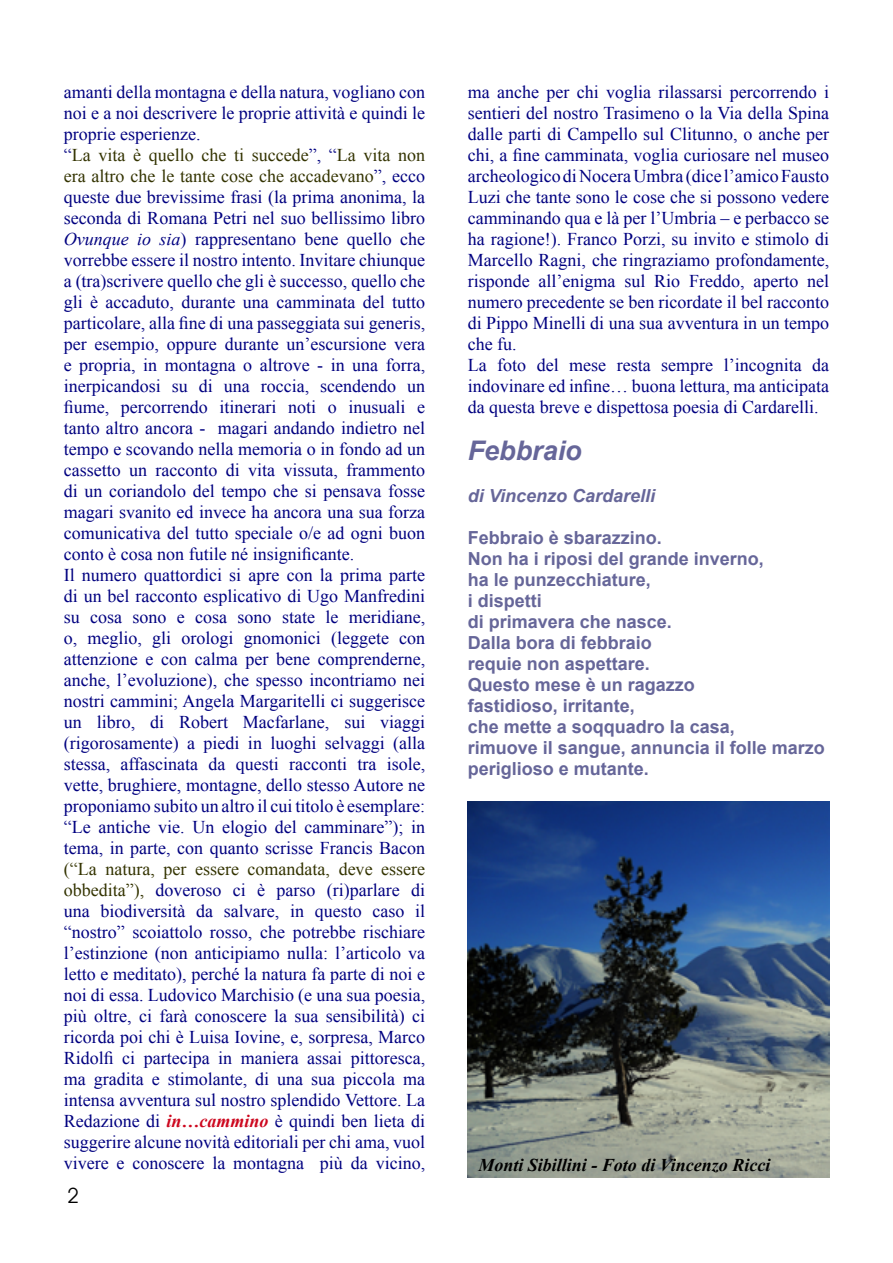
<style>
.page{position:relative;width:893px;height:1263px;background:#fff}
.page>*{position:absolute;margin:0;border:0;box-sizing:border-box;transform-origin:0 0}
.t1{font:italic 700 27px "Arial";color:#669}
.t2{font:21px "Avant Garde IT Cby BT";color:#000}
.t3{font:18px/21px "Times New Roman";color:#000080}
.t4{font:700 18px/21px "Arial";color:#669}
.t5{font:italic 700 18px "Times New Roman";color:#000}
.t6{font:italic 700 18px "Arial";color:#669}
.s1{color:#330}
.s2{font-style:italic}
.s3{font-weight:700;font-style:italic;color:#cd071e}
</style>
<div class="page">
<img style="left:468px;top:801px;width:361px;height:377px">
<p class="t3" style="left:64px;top:81px;width:363px">amanti della montagna e della natura, vogliano con noi e a noi descrivere le proprie attività e quindi le proprie esperienze.<br>“<span class="s1">La vita è quello che ti succede</span>”, “<span class="s1">La vita non era altro che le tante cose che accadevano</span>”, ecco queste due brevissime frasi (la prima anonima, la seconda di Romana Petri nel suo bellissimo libro <span class="s2">Ovunque io sia</span>) rappresentano bene quello che vorrebbe essere il nostro intento. Invitare chiunque a (tra)scrivere quello che gli è successo, quello che gli è accaduto, durante una camminata del tutto particolare, alla fine di una passeggiata sui generis, per esempio, oppure durante un’escursione vera e propria, in montagna o altrove - in una forra, inerpicandosi su di una roccia, scendendo un fiume, percorrendo itinerari noti o inusuali e tanto altro ancora - magari andando indietro nel tempo e scovando nella memoria o in fondo ad un cassetto un racconto di vita vissuta, frammento di un coriandolo del tempo che si pensava fosse magari svanito ed invece ha ancora una sua forza comunicativa del tutto speciale o/e ad ogni buon conto è cosa non futile né insignificante.<br>Il numero quattordici si apre con la prima parte di un bel racconto esplicativo di Ugo Manfredini su cosa sono e cosa sono state le meridiane, o, meglio, gli orologi gnomonici (leggete con attenzione e con calma per bene comprenderne, anche, l’evoluzione), che spesso incontriamo nei nostri cammini; Angela Margaritelli ci suggerisce un libro, di Robert Macfarlane, sui viaggi (rigorosamente) a piedi in luoghi selvaggi (alla stessa, affascinata da questi racconti tra isole, vette, brughiere, montagne, dello stesso Autore ne proponiamo subito un altro il cui titolo è esemplare: “Le antiche vie. Un elogio del camminare”); in tema, in parte, con quanto scrisse Francis Bacon</p>
<p class="t3" style="left:64px;top:858px;width:363px;text-align:justify"><span class="s1">(“La natura, per essere comandata, deve essere obbedita”),</span> doveroso ci è parso (ri)parlare di una biodiversità da salvare, in questo caso il “nostro” scoiattolo rosso, che potrebbe rischiare l’estinzione (non anticipiamo nulla: l’articolo va letto e meditato), perché la natura fa parte di noi e noi di essa. Ludovico Marchisio (e una sua poesia, più oltre, ci farà conoscere la sua sensibilità) ci ricorda poi chi è Luisa Iovine, e, sorpresa, Marco Ridolfi ci partecipa in maniera assai pittoresca, ma gradita e stimolante, di una sua piccola ma intensa avventura sul nostro splendido Vettore. La Redazione di <span class="s3">in…cammino</span> è quindi ben lieta di suggerire alcune novità editoriali per chi ama, vuol vivere e conoscere la montagna più da vicino,</p>
<p class="t2" style="left:67px;top:1183px;width:13px">2</p>
<p class="t3" style="left:468px;top:81px;width:363px">ma anche per chi voglia rilassarsi percorrendo i sentieri del nostro Trasimeno o la Via della Spina dalle parti di Campello sul Clitunno, o anche per chi, a fine camminata, voglia curiosare nel museo archeologico di Nocera Umbra (dice l’amico Fausto Luzi che tante sono le cose che si possono vedere camminando qua e là per l’Umbria – e perbacco se ha ragione!). Franco Porzi, su invito e stimolo di Marcello Ragni, che ringraziamo profondamente, risponde all’enigma sul Rio Freddo, aperto nel numero precedente se ben ricordate il bel racconto di Pippo Minelli di una sua avventura in un tempo che fu.<br>La foto del mese resta sempre l’incognita da indovinare ed infine… buona lettura, ma anticipata da questa breve e dispettosa poesia di Cardarelli.</p>
<h1 class="t1" style="left:468px;top:432px;width:116px">Febbraio</h1>
<p class="t6" style="left:468px;top:483px;width:189px">di Vincenzo Cardarelli</p>
<p class="t4" style="left:468px;top:527px;width:359px">Febbraio è sbarazzino.<br>Non ha i riposi del grande inverno,<br>ha le punzecchiature,<br>i dispetti<br>di primavera che nasce.<br>Dalla bora di febbraio<br>requie non aspettare.<br>Questo mese è un ragazzo<br>fastidioso, irritante,<br>che mette a soqquadro la casa,<br>rimuove il sangue, annuncia il folle marzo periglioso e mutante.</p>
<p class="t5" style="left:478px;top:1152px;width:294px">Monti Sibillini - Foto di Vincenzo Ricci</p>
</div>
